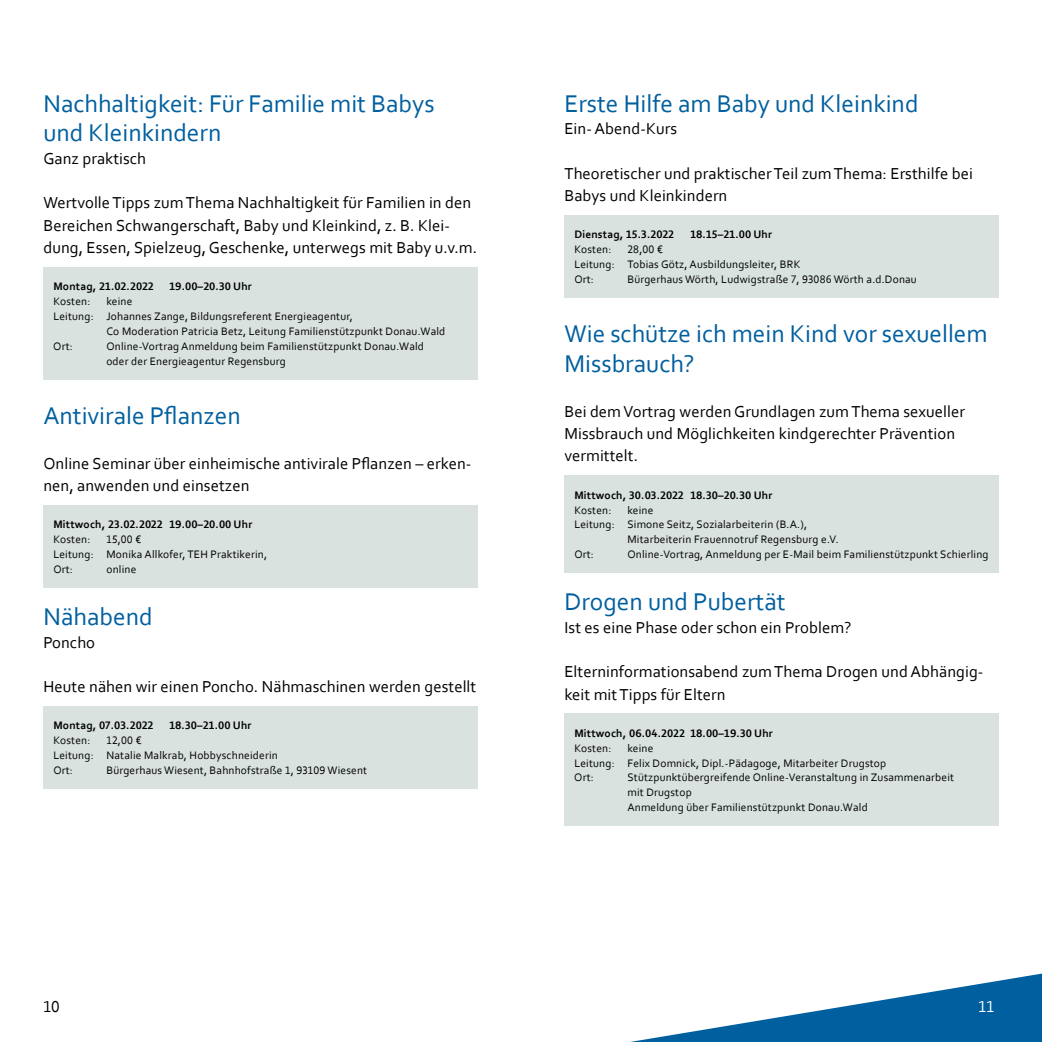
<style>
.page{position:relative;width:1042px;height:1042px;background:#fff}
.page>*{position:absolute;margin:0;border:0;box-sizing:border-box;transform-origin:0 0}
.t1{font:25.38px/29.8px "Corbel";color:#005f9f}
.t2{font:16.62px/22.4px "Corbel";letter-spacing:.005em;color:#000}
.t3{font:16.62px "Corbel";color:#fff}
.t4{font:11.38px/14.9px "Corbel";letter-spacing:.015em;color:#000}
.t5{font:700 11.38px "Corbel";letter-spacing:.015em;color:#000}
</style>
<div class="page">
<div style="left:43px;top:267px;width:434px;height:112px;background:#d9e2df"></div>
<div style="left:43px;top:505px;width:434px;height:83px;background:#d9e2df"></div>
<div style="left:43px;top:706px;width:434px;height:83px;background:#d9e2df"></div>
<div style="left:564px;top:215px;width:434px;height:83px;background:#d9e2df"></div>
<div style="left:564px;top:475px;width:434px;height:98px;background:#d9e2df"></div>
<div style="left:564px;top:713px;width:434px;height:113px;background:#d9e2df"></div>
<svg style="left:630px;top:973px;width:412px;height:69px"></svg>
<h1 class="t1" style="left:43px;top:88px;width:393px">Nachhaltigkeit: Für Familie mit Babys und Kleinkindern</h1>
<h2 class="t2" style="left:43px;top:147px;width:104px">Ganz praktisch</h2>
<h2 class="t2" style="left:43px;top:191px;width:435px">Wertvolle Tipps zum Thema Nachhaltigkeit für Familien in den<br>Bereichen Schwangerschaft, Baby und Kleinkind, z. B. Klei&shy;dung, Essen, Spielzeug, Geschenke, unterwegs mit Baby u.v.m.</h2>
<p class="t5" style="left:53px;top:279px;width:102px">Montag, 21.02.2022</p>
<p class="t5" style="left:169px;top:279px;width:84px">19.00–20.30 Uhr</p>
<p class="t4" style="left:53px;top:294px;width:39px">Kosten:</p>
<p class="t4" style="left:106px;top:294px;width:28px">keine</p>
<p class="t4" style="left:53px;top:308px;width:301px">Leitung: Johannes Zange, Bildungsreferent Energieagentur,</p>
<p class="t4" style="left:106px;top:323px;width:340px">Co Moderation Patricia Betz, Leitung Familienstützpunkt Donau.Wald</p>
<p class="t4" style="left:53px;top:338px;width:21px">Ort:</p>
<p class="t4" style="left:106px;top:338px;width:319px">Online-Vortrag Anmeldung beim Familienstützpunkt Donau.Wald oder der Energieagentur Regensburg</p>
<h1 class="t1" style="left:43px;top:400px;width:199px">Antivirale Pflanzen</h1>
<h2 class="t2" style="left:43px;top:452px;width:429px">Online Seminar über einheimische antivirale Pflanzen – erken&shy;nen, anwenden und einsetzen</h2>
<p class="t5" style="left:53px;top:517px;width:200px">Mittwoch, 23.02.2022 19.00–20.00 Uhr</p>
<p class="t4" style="left:53px;top:532px;width:39px">Kosten:</p>
<p class="t4" style="left:53px;top:532px;width:215px;text-indent:53px">15,00 €<br>Leitung: Monika Allkofer, TEH Praktikerin,<br>Ort:</p>
<p class="t4" style="left:106px;top:561px;width:31px">online</p>
<h1 class="t1" style="left:43px;top:601px;width:111px">Nähabend</h1>
<h2 class="t2" style="left:43px;top:630px;width:53px">Poncho</h2>
<h2 class="t2" style="left:43px;top:675px;width:434px">Heute nähen wir einen Poncho. Nähmaschinen werden gestellt</h2>
<p class="t5" style="left:53px;top:718px;width:102px">Montag, 07.03.2022</p>
<p class="t5" style="left:169px;top:718px;width:84px">18.30–21.00 Uhr</p>
<p class="t4" style="left:53px;top:733px;width:39px">Kosten:</p>
<p class="t4" style="left:53px;top:733px;width:226px;text-indent:53px">12,00 €<br>Leitung: Natalie Malkrab, Hobbyschneiderin<br>Ort:</p>
<p class="t4" style="left:106px;top:762px;width:262px">Bürgerhaus Wiesent, Bahnhofstraße 1, 93109 Wiesent</p>
<h1 class="t1" style="left:564px;top:88px;width:356px">Erste Hilfe am Baby und Kleinkind</h1>
<h2 class="t2" style="left:564px;top:117px;width:114px">Ein- Abend-Kurs</h2>
<h2 class="t2" style="left:564px;top:161px;width:410px">Theoretischer und praktischer Teil zum Thema: Ersthilfe bei<br>Babys und Kleinkindern</h2>
<p class="t5" style="left:574px;top:227px;width:101px">Dienstag, 15.3.2022</p>
<p class="t5" style="left:690px;top:227px;width:83px">18.15–21.00 Uhr</p>
<p class="t4" style="left:574px;top:241px;width:39px">Kosten:</p>
<p class="t4" style="left:574px;top:241px;width:228px;text-indent:53px">28,00 €<br>Leitung: Tobias Götz, Ausbildungsleiter, BRK<br>Ort:</p>
<p class="t4" style="left:627px;top:271px;width:291px">Bürgerhaus Wörth, Ludwigstraße 7, 93086 Wörth a.d.Donau</p>
<h1 class="t1" style="left:564px;top:318px;width:425px">Wie schütze ich mein Kind vor sexuellem<br>Missbrauch?</h1>
<h2 class="t2" style="left:564px;top:400px;width:402px">Bei dem Vortrag werden Grundlagen zum Thema sexueller<br>Missbrauch und Möglichkeiten kindgerechter Prävention vermittelt.</h2>
<p class="t5" style="left:574px;top:488px;width:199px">Mittwoch, 30.03.2022 18.30–20.30 Uhr</p>
<p class="t4" style="left:574px;top:502px;width:39px">Kosten:</p>
<p class="t4" style="left:627px;top:502px;width:28px">keine</p>
<p class="t4" style="left:574px;top:517px;width:234px">Leitung: Simone Seitz, Sozialarbeiterin (B.A.),</p>
<p class="t4" style="left:627px;top:532px;width:213px">Mitarbeiterin Frauennotruf Regensburg e.V.</p>
<p class="t4" style="left:574px;top:547px;width:21px">Ort:</p>
<p class="t4" style="left:627px;top:547px;width:363px">Online-Vortrag, Anmeldung per E-Mail beim Familienstützpunkt Schierling</p>
<h1 class="t1" style="left:564px;top:586px;width:223px">Drogen und Pubertät</h1>
<h2 class="t2" style="left:564px;top:615px;width:288px">Ist es eine Phase oder schon ein Problem?</h2>
<h2 class="t2" style="left:564px;top:660px;width:420px">Elterninformationsabend zum Thema Drogen und Abhängig&shy;keit mit Tipps für Eltern</h2>
<p class="t5" style="left:574px;top:726px;width:200px">Mittwoch, 06.04.2022 18.00–19.30 Uhr</p>
<p class="t4" style="left:574px;top:740px;width:39px">Kosten:</p>
<p class="t4" style="left:574px;top:740px;width:313px;text-indent:53px">keine<br>Leitung: Felix Domnick, Dipl.-Pädagoge, Mitarbeiter Drugstop<br>Ort:</p>
<p class="t4" style="left:627px;top:770px;width:328px">Stützpunktübergreifende Online-Veranstaltung in Zusammenarbeit mit Drugstop<br>Anmeldung über Familienstützpunkt Donau.Wald</p>
<h2 class="t2" style="left:43px;top:995px;width:18px">10</h2>
<h2 class="t3" style="left:978px;top:996px;width:18px">11</h2>
</div>
